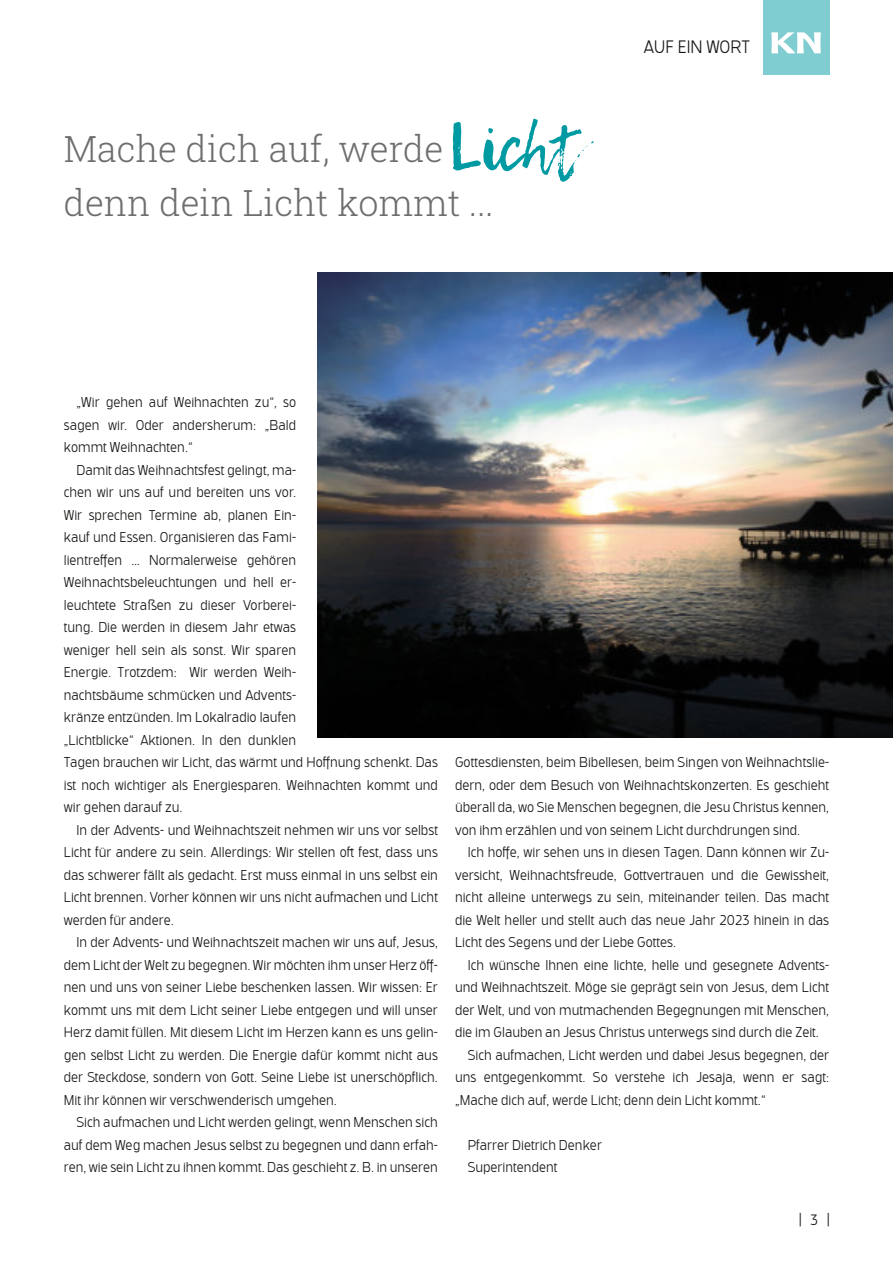
<style>
.page{position:relative;width:893px;height:1263px;background:#fff}
.page>*{position:absolute;margin:0;border:0;box-sizing:border-box;transform-origin:0 0}
.t1{font:66px "Lemon Tuesday";color:#009aa3}
.t2{font:300 36px/54px "Roboto Slab";color:#6e6e6d}
.t3{font:300 18px "Bosphorus 50 Normal 52";color:#181715}
.t4{font:300 15px "Bosphorus 50 Normal 52";color:#181715}
.t5{font:300 14.25px/22.5px "Bosphorus 50 Normal 52";color:#181715;text-align:justify}
</style>
<div class="page">
<div style="left:763px;top:0;width:66px;height:74px;background:#80cdd1"></div>
<svg style="left:771px;top:32px;width:50px;height:21px"></svg>
<img style="left:317px;top:272px;width:576px;height:465px">
<h1 class="t1" style="left:448px;top:98px;width:138px">Licht</h1>
<h2 class="t2" style="left:64px;top:121px;width:431px">Mache dich auf, werde denn dein Licht kommt ...</h2>
<p class="t3" style="left:644px;top:40px;width:108px">AUF EIN WORT</p>
<p class="t5" style="left:64px;top:392px;width:234px;text-indent:13px">„Wir gehen auf Weihnachten zu“, so sagen wir. Oder andersherum: „Bald kommt Weihnachten.“</p>
<p class="t5" style="left:64px;top:460px;width:376px;text-align:left;text-indent:13px">Damit das Weihnachtsfest gelingt, ma-<br>chen wir uns auf und bereiten uns vor.<br>Wir sprechen Termine ab, planen Ein-<br>kauf und Essen. Organisieren das Fami-<br>lientreffen … Normalerweise gehören Weihnachtsbeleuchtungen und hell er-<br>leuchtete Straßen zu dieser Vorberei-<br>tung. Die werden in diesem Jahr etwas<br>weniger hell sein als sonst. Wir sparen<br>Energie. Trotzdem: Wir werden Weih-<br>nachtsbäume schmücken und Advents-<br>kränze entzünden. Im Lokalradio laufen<br>„Lichtblicke“ Aktionen. In den dunklen<br>Tagen brauchen wir Licht, das wärmt und Hoffnung schenkt. Das ist noch wichtiger als Energiesparen. Weihnachten kommt und wir gehen darauf zu.</p>
<p class="t5" style="left:64px;top:820px;width:376px;text-indent:13px">In der Advents- und Weihnachtszeit nehmen wir uns vor selbst Licht für andere zu sein. Allerdings: Wir stellen oſt fest, dass uns das schwerer fällt als gedacht. Erst muss einmal in uns selbst ein Licht brennen. Vorher können wir uns nicht aufmachen und Licht werden für andere.</p>
<p class="t5" style="left:64px;top:932px;width:376px;text-indent:13px">In der Advents- und Weihnachtszeit machen wir uns auf, Jesus, dem Licht der Welt zu begegnen. Wir möchten ihm unser Herz öff&shy;nen und uns von seiner Liebe beschenken lassen. Wir wissen: Er kommt uns mit dem Licht seiner Liebe entgegen und will unser Herz damit füllen. Mit diesem Licht im Herzen kann es uns gelin&shy;gen selbst Licht zu werden. Die Energie dafür kommt nicht aus der Steckdose, sondern von Gott. Seine Liebe ist unerschöpflich.<br>Mit ihr können wir verschwenderisch umgehen.</p>
<p class="t5" style="left:64px;top:1112px;width:376px;text-indent:13px">Sich aufmachen und Licht werden gelingt, wenn Menschen sich auf dem Weg machen Jesus selbst zu begegnen und dann erfah&shy;ren, wie sein Licht zu ihnen kommt. Das geschieht z. B. in unseren</p>
<p class="t5" style="left:455px;top:752px;width:376px">Gottesdiensten, beim Bibellesen, beim Singen von Weihnachtslie&shy;dern, oder dem Besuch von Weihnachtskonzerten. Es geschieht überall da, wo Sie Menschen begegnen, die Jesu Christus kennen, von ihm erzählen und von seinem Licht durchdrungen sind.</p>
<p class="t5" style="left:455px;top:842px;width:376px;text-indent:13px">Ich hoffe, wir sehen uns in diesen Tagen. Dann können wir Zu&shy;versicht, Weihnachtsfreude, Gottvertrauen und die Gewissheit, nicht alleine unterwegs zu sein, miteinander teilen. Das macht die Welt heller und stellt auch das neue Jahr 2023 hinein in das Licht des Segens und der Liebe Gottes.</p>
<p class="t5" style="left:468px;top:955px;width:363px">Ich wünsche Ihnen eine lichte, helle und gesegnete Advents-</p>
<p class="t5" style="left:455px;top:977px;width:376px">und Weihnachtszeit. Möge sie geprägt sein von Jesus, dem Licht</p>
<p class="t5" style="left:455px;top:1000px;width:376px">der Welt, und von mutmachenden Begegnungen mit Menschen,</p>
<p class="t5" style="left:455px;top:1022px;width:366px">die im Glauben an Jesus Christus unterwegs sind durch die Zeit.</p>
<p class="t5" style="left:468px;top:1045px;width:363px">Sich aufmachen, Licht werden und dabei Jesus begegnen, der</p>
<p class="t5" style="left:455px;top:1067px;width:376px">uns entgegenkommt. So verstehe ich Jesaja, wenn er sagt:</p>
<p class="t5" style="left:455px;top:1090px;width:312px">„Mache dich auf, werde Licht; denn dein Licht kommt.“</p>
<p class="t5" style="left:468px;top:1135px;width:136px">Pfarrer Dietrich Denker<br>Superintendent</p>
<p class="t4" style="left:799px;top:1214px;width:31px">|3|</p>
</div>
